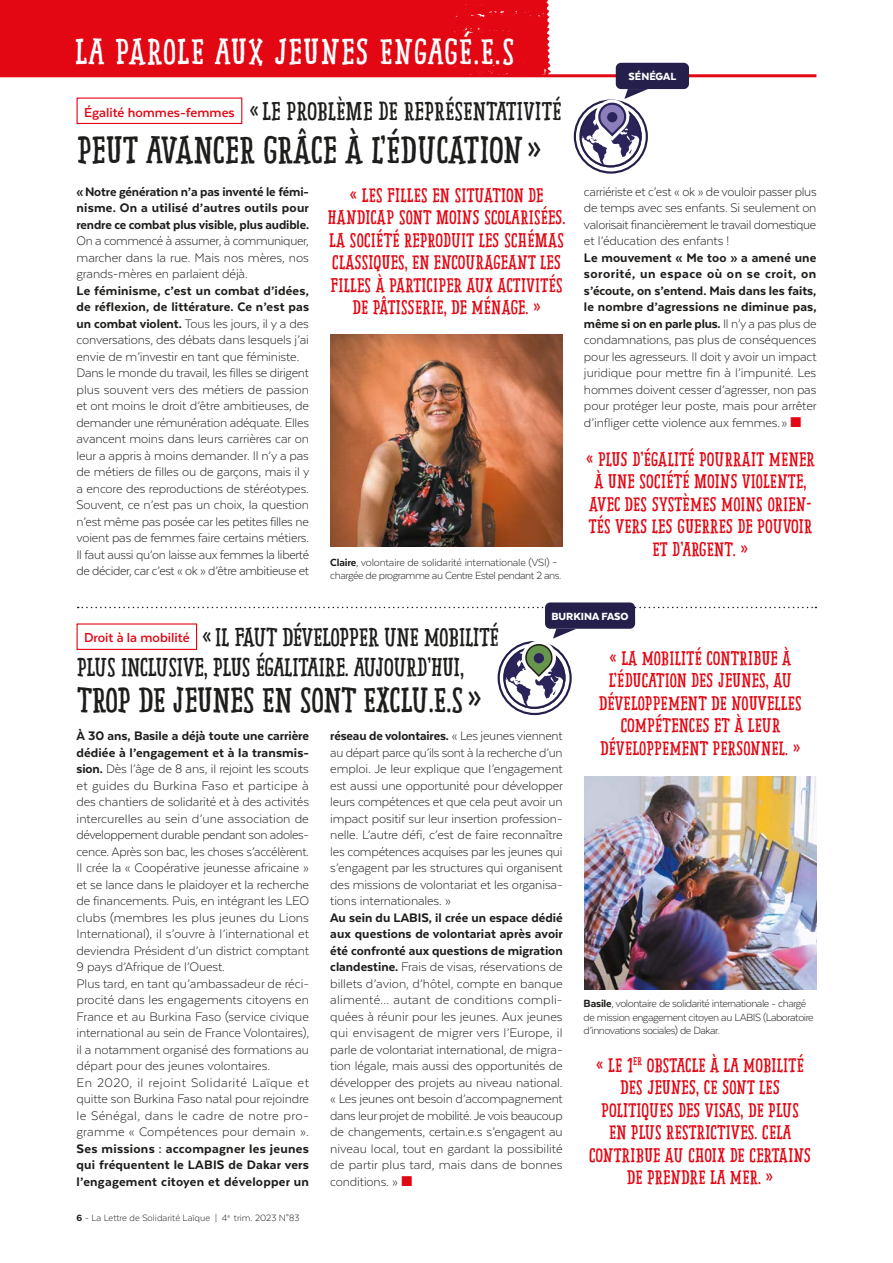
<style>
.page{position:relative;width:893px;height:1263px;background:#fff}
.page>*{position:absolute;margin:0;border:0;box-sizing:border-box;transform-origin:0 0}
.t1{font:37.5px "Pinto NO 02";letter-spacing:-.02em;color:#1d1d1b}
.t2{font:35.7px "Pinto NO 02";letter-spacing:.015em;color:#fff}
.t3{font:34.5px "Pinto NO 02";letter-spacing:-.03em;color:#1d1d1b}
.t4{font:25.5px/30px "Pinto NO 02";letter-spacing:-.035em;color:#1d1d1b}
.t5{font:19.5px/22.5px "Pinto NO 02";letter-spacing:-.015em;color:#e30613;text-align:center}
.t6{font:300 14.25px/16.5px "Texta";letter-spacing:-.01em;color:#1d1d1b;text-align:justify}
.t7{font:800 14.25px/16.5px "Texta";letter-spacing:.01em;color:#1d1d1b;text-align:justify}
.t8{font:300 12px/13.5px "Texta";letter-spacing:-.04em;color:#1d1d1b}
.t9{font:900 12px "Texta Alt";color:#fff}
.t10{font:300 10.5px "Texta";color:#1d1d1b}
.s1{font-family:"Texta";font-weight:700;font-size:15px;color:#e30613}
.s2{font-weight:800}
.s3{color:#e30613}
.s4{font-size:37.5px}
.s5{font-family:"Texta Alt";font-weight:800}
</style>
<div class="page">
<div style="left:77px;top:98px;width:165px;height:26px;border:1px solid #e30613"></div>
<div style="left:77px;top:623px;width:120px;height:27px;border:1px solid #e30613"></div>
<hr style="left:0;top:74px;width:816px;height:3px;background:#e30613">
<div style="left:0;top:0;width:453px;height:77px;background:#e30613"></div>
<img style="left:453px;top:0;width:100px;height:75px">
<svg style="left:575px;top:101px;width:72px;height:72px"></svg>
<div style="left:574px;top:100px;width:74px;height:74px;border:2px solid #25204b;border-radius:50%"></div>
<div style="left:616px;top:63px;width:73px;height:26px;background:#25204b;border-radius:5px"></div>
<svg style="left:580px;top:89px;width:68px;height:78px"></svg>
<svg style="left:78px;top:607px;width:738px;height:1px"></svg>
<img style="left:584px;top:777px;width:232px;height:212px">
<svg style="left:499px;top:642px;width:72px;height:72px"></svg>
<div style="left:498px;top:641px;width:74px;height:74px;border:2px solid #25204b;border-radius:50%"></div>
<div style="left:545px;top:602px;width:90px;height:27px;background:#25204b;border-radius:5px"></div>
<svg style="left:504px;top:629px;width:72px;height:80px"></svg>
<img style="left:330px;top:334px;width:233px;height:213px">
<h2 class="t2" style="left:74px;top:30px;width:442px">LA PAROLE AUX JEUNES ENGAGÉ.E.S</h2>
<p class="t9" style="left:629px;top:70px;width:49px">SÉNÉGAL</p>
<h3 class="t4" style="left:84px;top:96px;width:479px"><span class="s1">Égalité hommes-femmes</span> «LE PROBLÈME DE REPRÉSENTATIVITÉ</h3>
<h1 class="t1" style="left:77px;top:128px;width:467px">PEUT AVANCER GRÂCE À L’ÉDUCATION»</h1>
<p class="t7" style="left:77px;top:183px;width:234px">«Notre génération n’a pas inventé le fémi&shy;nisme. On a utilisé d’autres outils pour rendre ce combat plus visible, plus audible.</p>
<p class="t6" style="left:77px;top:233px;width:234px">On a commencé à assumer, à communiquer, marcher dans la rue. Mais nos mères, nos grands-mères en parlaient déjà.</p>
<p class="t6" style="left:77px;top:282px;width:234px;text-align:left"><span class="s2">Le féminisme, c’est un combat d’idées, de réflexion, de littérature. Ce n’est pas un combat violent.</span> Tous les jours, il y a des conversations, des débats dans lesquels j’ai envie de m’investir en tant que féministe.<br>Dans le monde du travail, les filles se dirigent plus souvent vers des métiers de passion et ont moins le droit d’être ambitieuses, de demander une rémunération adéquate. Elles avancent moins dans leurs carrières car on leur a appris à moins demander. Il n’y a pas de métiers de filles ou de garçons, mais il y a encore des reproductions de stéréotypes.<br>Souvent, ce n’est pas un choix, la question n’est même pas posée car les petites filles ne voient pas de femmes faire certains métiers.<br>Il faut aussi qu’on laisse aux femmes la liberté de décider, car c’est « ok » d’être ambitieuse et</p>
<h3 class="t5" style="left:328px;top:184px;width:240px">« LES FILLES EN SITUATION DE<br>HANDICAP SONT MOINS SCOLARISÉES.<br>LA SOCIÉTÉ REPRODUIT LES SCHÉMAS<br>CLASSIQUES, EN ENCOURAGEANT LES<br>FILLES À PARTICIPER AUX ACTIVITÉS<br>DE PÂTISSERIE, DE MÉNAGE. »</h3>
<p class="t6" style="left:584px;top:183px;width:234px">carriériste et c’est « ok » de vouloir passer plus de temps avec ses enfants. Si seulement on valorisait financièrement le travail domestique et l’éducation des enfants !</p>
<p class="t6" style="left:584px;top:249px;width:234px"><span class="s2">Le mouvement « Me too » a amené une sororité, un espace où on se croit, on s’écoute, on s’entend. Mais dans les faits, le nombre d’agressions ne diminue pas, même si on en parle plus.</span> Il n’y a pas plus de condamnations, pas plus de conséquences pour les agresseurs. Il doit y avoir un impact juridique pour mettre fin à l’impunité. Les hommes doivent cesser d’agresser, non pas pour protéger leur poste, mais pour arrêter d’infliger cette violence aux femmes. » <span class="s3">■</span></p>
<h3 class="t5" style="left:586px;top:448px;width:231px">« PLUS D’ÉGALITÉ POURRAIT MENER<br>À UNE SOCIÉTÉ MOINS VIOLENTE,<br>AVEC DES SYSTÈMES MOINS ORIEN-<br>TÉS VERS LES GUERRES DE POUVOIR<br>ET D’ARGENT. »</h3>
<p class="t8" style="left:330px;top:555px;width:233px"><span class="s2">Claire</span>, volontaire de solidarité internationale (VSI) – chargée de programme au Centre Estel pendant 2 ans.</p>
<p class="t9" style="left:551px;top:610px;width:79px">BURKINA FASO</p>
<h3 class="t5" style="left:598px;top:647px;width:205px">« LA MOBILITÉ CONTRIBUE À<br>L’ÉDUCATION DES JEUNES, AU<br>DÉVELOPPEMENT DE NOUVELLES<br>COMPÉTENCES ET À LEUR<br>DÉVELOPPEMENT PERSONNEL. »</h3>
<h3 class="t4" style="left:77px;top:622px;width:424px"><span class="s1">Droit à la mobilité</span> «IL FAUT DÉVELOPPER UNE MOBILITÉ<br>PLUS INCLUSIVE, PLUS ÉGALITAIRE. AUJOURD’HUI,</h3>
<h3 class="t3" style="left:77px;top:680px;width:407px">TROP DE JEUNES EN SONT EXCLU.E.S<span class="s4">»</span></h3>
<p class="t6" style="left:77px;top:728px;width:234px;text-align:left"><span class="s2">À 30 ans, Basile a déjà toute une carrière dédiée à l’engagement et à la transmis&shy;sion.</span> Dès l’âge de 8 ans, il rejoint les scouts et guides du Burkina Faso et participe à des chantiers de solidarité et à des activités intercurelles au sein d’une association de développement durable pendant son adoles&shy;cence. Après son bac, les choses s’accélèrent.<br>Il crée la « Coopérative jeunesse africaine » et se lance dans le plaidoyer et la recherche de financements. Puis, en intégrant les LEO clubs (membres les plus jeunes du Lions International), il s’ouvre à l’international et deviendra Président d’un district comptant 9 pays d’Afrique de l’Ouest.<br>Plus tard, en tant qu’ambassadeur de réci&shy;procité dans les engagements citoyens en France et au Burkina Faso (service civique international au sein de France Volontaires), il a notamment organisé des formations au départ pour des jeunes volontaires.<br>En 2020, il rejoint Solidarité Laïque et quitte son Burkina Faso natal pour rejoindre le Sénégal, dans le cadre de notre pro&shy;gramme « Compétences pour demain ».</p>
<p class="t7" style="left:77px;top:1140px;width:234px">Ses missions : accompagner les jeunes qui fréquentent le LABIS de Dakar vers l’engagement citoyen et développer un</p>
<p class="t6" style="left:330px;top:728px;width:234px"><span class="s2">réseau de volontaires.</span> « Les jeunes viennent au départ parce qu’ils sont à la recherche d’un emploi. Je leur explique que l’engagement est aussi une opportunité pour développer leurs compétences et que cela peut avoir un impact positif sur leur insertion profession&shy;nelle. L’autre défi, c’est de faire reconnaître les compétences acquises par les jeunes qui s’engagent par les structures qui organisent des missions de volontariat et les organisa&shy;tions internationales. »</p>
<p class="t6" style="left:330px;top:909px;width:234px"><span class="s2">Au sein du LABIS, il crée un espace dédié aux questions de volontariat après avoir été confronté aux questions de migration clandestine.</span> Frais de visas, réservations de billets d’avion, d’hôtel, compte en banque alimenté... autant de conditions compli&shy;quées à réunir pour les jeunes. Aux jeunes qui envisagent de migrer vers l’Europe, il parle de volontariat international, de migra&shy;tion légale, mais aussi des opportunités de développer des projets au niveau national. « Les jeunes ont besoin d’accompagnement dans leur projet de mobilité. Je vois beaucoup de changements, certain.e.s s’engagent au niveau local, tout en gardant la possibilité de partir plus tard, mais dans de bonnes conditions. » <span class="s3">■</span></p>
<p class="t8" style="left:584px;top:997px;width:232px"><span class="s2">Basile</span>, volontaire de solidarité internationale - chargé de mission engagement citoyen au LABIS (Laboratoire d’innovations sociales) de Dakar.</p>
<h3 class="t5" style="left:589px;top:1054px;width:224px">« LE 1<sup>ER</sup> OBSTACLE À LA MOBILITÉ<br>DES JEUNES, CE SONT LES<br>POLITIQUES DES VISAS, DE PLUS<br>EN PLUS RESTRICTIVES. CELA<br>CONTRIBUE AU CHOIX DE CERTAINS<br>DE PRENDRE LA MER. »</h3>
<p class="t10" style="left:77px;top:1212px;width:225px"><span class="s5">6</span> - La Lettre de Solidarité Laïque | 4<sup>e</sup> trim. 2023 N°83</p>
</div>
